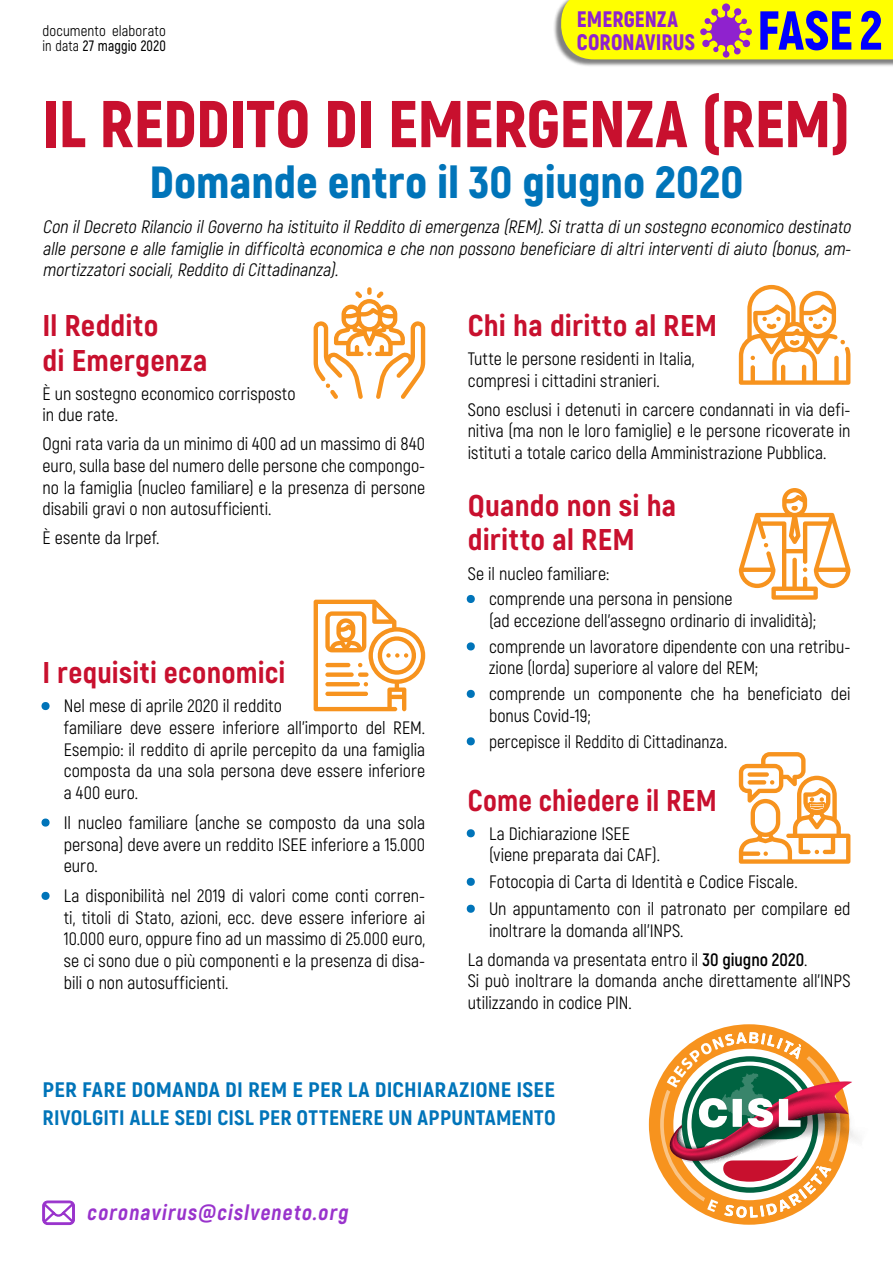
<style>
.page{position:relative;width:893px;height:1263px;background:#fff}
.page>*{position:absolute;margin:0;border:0;box-sizing:border-box;transform-origin:0 0}
.t1{font:900 66px "Akrobat";letter-spacing:-.01em;color:#c8102e}
.t2{font:900 54.75px "Akrobat";color:#00f;scale:.95 1}
.t3{font:900 45px "Akrobat";color:#0074b9;scale:1.05 1}
.t4{font:800 30px/34.5px "Akrobat";letter-spacing:.01em;color:#c8102e;scale:1.05 1}
.t5{font:800 30px "Akrobat";letter-spacing:.01em;color:#c8102e}
.t6{font:900 22.35px/22.4px "Akrobat";letter-spacing:.005em;color:#8f22ce;scale:.95 1}
.t7{font:italic 800 21.6px "Akrobat";color:#93c}
.t8{font:800 21px/28.2px "Akrobat";letter-spacing:.01em;color:#0074b9;scale:1.09 1}
.t9{font:18px/21.6px "Akrobat";color:#000}
.t10{font:italic 18px/21.6px "Akrobat";color:#000;text-align:justify}
.t11{font:15px/15px "Akrobat";letter-spacing:.01em;color:#000}
.s1{font-weight:600}
.s2{font-weight:900;font-size:25.5px;color:#0074b9}
.s3{font-weight:700}
</style>
<div class="page">
<div style="left:553px;top:0;width:340px;height:68px;background:#000;opacity:.5"></div>
<svg style="left:561px;top:0;width:332px;height:59px;background:#f6ef0f"></svg>
<div style="left:42px;top:702px;width:8px;height:8px;border:3px solid #0074b9;border-radius:50%"></div>
<div style="left:42px;top:818px;width:8px;height:9px;border:3px solid #0074b9;border-radius:50%"></div>
<div style="left:42px;top:892px;width:8px;height:8px;border:3px solid #0074b9;border-radius:50%"></div>
<div style="left:467px;top:829px;width:8px;height:8px;border:3px solid #0074b9;border-radius:50%"></div>
<div style="left:467px;top:878px;width:8px;height:8px;border:3px solid #0074b9;border-radius:50%"></div>
<div style="left:467px;top:905px;width:8px;height:8px;border:3px solid #0074b9;border-radius:50%"></div>
<div style="left:467px;top:595px;width:8px;height:8px;border:3px solid #0074b9;border-radius:50%"></div>
<div style="left:467px;top:642px;width:8px;height:8px;border:3px solid #0074b9;border-radius:50%"></div>
<div style="left:467px;top:690px;width:8px;height:8px;border:3px solid #0074b9;border-radius:50%"></div>
<div style="left:467px;top:737px;width:8px;height:8px;border:3px solid #0074b9;border-radius:50%"></div>
<svg style="left:42px;top:1201px;width:33px;height:24px"></svg>
<svg style="left:649px;top:1024px;width:209px;height:201px"></svg>
<svg style="left:739px;top:285px;width:111px;height:100px"></svg>
<svg style="left:739px;top:488px;width:111px;height:112px"></svg>
<svg style="left:314px;top:600px;width:111px;height:111px"></svg>
<div style="left:367px;top:287px;width:5px;height:8px;background:#f7931e;border-radius:2px"></div>
<svg style="left:314px;top:291px;width:111px;height:108px"></svg>
<svg style="left:739px;top:752px;width:111px;height:112px"></svg>
<p class="t6" style="left:577px;top:8px;width:126px">EMERGENZA<br>CORONAVIRUS</p>
<h2 class="t2" style="left:757px;top:-5px;width:133px">FASE 2</h2>
<p class="t11" style="left:43px;top:23px;width:125px">documento elaborato in data <span class="s1">27 maggio 2020</span></p>
<h1 class="t1" style="left:43px;top:81px;width:809px">IL REDDITO DI EMERGENZA (REM)</h1>
<h3 class="t3" style="left:149px;top:153px;width:567px">Domande entro il 30 giugno 2020</h3>
<p class="t10" style="left:43px;top:216px;width:813px">Con ilDecreto Rilancio ilGoverno ha istituito ilReddito diemergenza (REM).Sitratta diun sostegno economico destinato alle persone e alle famiglie in difficoltà economica e che non possono beneficiare dialtriinterventidiaiuto (bonus,am&shy;mortizzatorisociali,Reddito diCittadinanza).</p>
<h3 class="t4" style="left:43px;top:308px;width:159px">Il Reddito<br>di Emergenza</h3>
<p class="t9" style="left:43px;top:383px;width:255px">È un sostegno economico corrisposto in due rate.</p>
<p class="t9" style="left:43px;top:433px;width:384px;text-align:justify">Ogni rata varia da un minimo di 400 ad un massimo di 840 euro, sulla base del numero delle persone che compongo&shy;no la famiglia (nucleo familiare) e la presenza di persone disabili gravi o non autosufficienti.</p>
<p class="t9" style="left:43px;top:527px;width:118px">È esente da Irpef.</p>
<h3 class="t5" style="left:43px;top:654px;width:244px">I requisiti economici</h3>
<p class="t9" style="left:64px;top:695px;width:363px;text-indent:-21px"><span class="s2">•</span> Nel mese di aprile 2020 il reddito<br>familiare deve essere inferiore all’importo del REM.<br>Esempio: il reddito di aprile percepito da una famiglia composta da una sola persona deve essere inferiore a 400 euro.</p>
<p class="t9" style="left:64px;top:812px;width:363px;text-align:justify;text-indent:-21px"><span class="s2">•</span> Il nucleo familiare (anche se composto da una sola persona) deve avere un reddito ISEE inferiore a 15.000 euro.</p>
<p class="t9" style="left:64px;top:885px;width:363px;text-align:justify;text-indent:-21px"><span class="s2">•</span> La disponibilità nel 2019 di valori come conti corren&shy;ti, titoli di Stato, azioni, ecc. deve essere inferiore ai 10.000 euro, oppure fino ad un massimo di 25.000 euro, se ci sono due o più componenti e la presenza di disa&shy;bili o non autosufficienti.</p>
<h3 class="t4" style="left:468px;top:308px;width:239px">Chi ha diritto al REM</h3>
<p class="t9" style="left:468px;top:348px;width:228px">Tutte le persone residenti in Italia, compresi i cittadini stranieri.</p>
<p class="t9" style="left:468px;top:399px;width:384px;text-align:justify">Sono esclusi i detenuti in carcere condannati in via defi&shy;nitiva (ma non le loro famiglie) e le persone ricoverate in istituti a totale carico della Amministrazione Pubblica.</p>
<h3 class="t4" style="left:468px;top:488px;width:200px">Quando non si ha diritto al REM</h3>
<p class="t9" style="left:468px;top:562px;width:143px">Se il nucleo familiare:</p>
<p class="t9" style="left:489px;top:588px;width:328px;text-indent:-21px"><span class="s2">•</span> comprende una persona in pensione<br>(ad eccezione dell’assegno ordinario di invalidità);</p>
<p class="t9" style="left:489px;top:636px;width:363px;text-indent:-21px"><span class="s2">•</span> comprende un lavoratore dipendente con una retribu&shy;zione (lorda) superiore al valore del REM;</p>
<p class="t9" style="left:489px;top:683px;width:363px;text-indent:-21px"><span class="s2">•</span> comprende un componente che ha beneficiato dei bonus Covid-19;</p>
<p class="t9" style="left:468px;top:731px;width:261px"><span class="s2">•</span> percepisce il Reddito di Cittadinanza.</p>
<h3 class="t5" style="left:468px;top:781px;width:251px">Come chiedere il REM</h3>
<p class="t9" style="left:489px;top:823px;width:172px;text-indent:-21px"><span class="s2">•</span> La Dichiarazione ISEE (viene preparata dai CAF).</p>
<p class="t9" style="left:468px;top:871px;width:331px"><span class="s2">•</span> Fotocopia di Carta di Identità e Codice Fiscale.</p>
<p class="t9" style="left:489px;top:898px;width:363px;text-indent:-21px"><span class="s2">•</span> Un appuntamento con il patronato per compilare ed inoltrare la domanda all’INPS.</p>
<p class="t9" style="left:468px;top:949px;width:384px">La domanda va presentata entro il <span class="s3">30 giugno 2020</span>.<br>Si può inoltrare la domanda anche direttamente all’INPS utilizzando in codice PIN.</p>
<p class="t8" style="left:43px;top:1075px;width:473px">PER FARE DOMANDA DI REM E PER LA DICHIARAZIONE ISEE<br>RIVOLGITI ALLE SEDI CISL PER OTTENERE UN APPUNTAMENTO</p>
<p class="t7" style="left:87px;top:1198px;width:267px">coronavirus@cislveneto.org</p>
</div>
